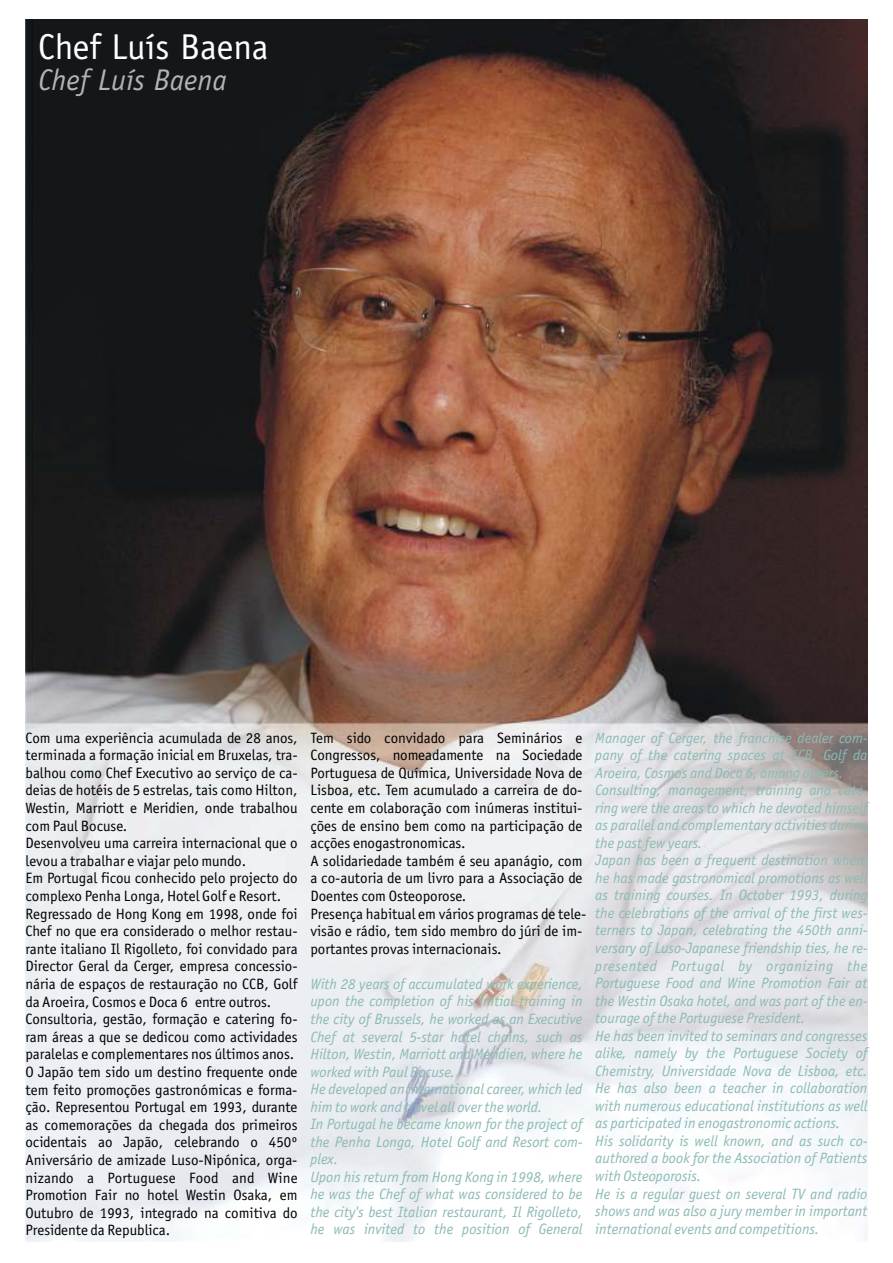
<style>
.page{position:relative;width:893px;height:1263px;background:#fff}
.page>*{position:absolute;margin:0;border:0;box-sizing:border-box;transform-origin:0 0}
.t1{font:36px "Officina Sans";color:#fff}
.t2{font:italic 30px "Officina Sans";color:#b3b3b3}
.t3{font:italic 15px/17.5px "Officina Sans";color:#8cbab5}
.t4{font:15px/17.5px "Officina Sans";color:#000}
</style>
<div class="page">
<img style="left:26px;top:19px;width:841px;height:1222px">
<h1 class="t1" style="left:38px;top:32px;width:232px">Chef Luís Baena</h1>
<h2 class="t2" style="left:38px;top:68px;width:190px">Chef Luís Baena</h2>
<p class="t4" style="left:25px;top:730px;width:274px">Com uma experiência acumulada de 28 anos, terminada a formação inicial em Bruxelas, tra&shy;balhou como Chef Executivo ao serviço de ca&shy;deias de hotéis de 5 estrelas, tais como Hilton, Westin, Marriott e Meridien, onde trabalhou com Paul Bocuse.<br>Desenvolveu uma carreira internacional que o levou a trabalhar e viajar pelo mundo.<br>Em Portugal ficou conhecido pelo projecto do complexo Penha Longa, Hotel Golf e Resort.<br>Regressado de Hong Kong em 1998, onde foi Chef no que era considerado o melhor restau&shy;rante italiano Il Rigolleto, foi convidado para Director Geral da Cerger, empresa concessio&shy;nária de espaços de restauração no CCB, Golf da Aroeira, Cosmos e Doca 6 entre outros.<br>Consultoria, gestão, formação e catering fo&shy;ram áreas a que se dedicou como actividades paralelas e complementares nos últimos anos.<br>O Japão tem sido um destino frequente onde tem feito promoções gastronómicas e forma&shy;ção. Representou Portugal em 1993, durante as comemorações da chegada dos primeiros ocidentais ao Japão, celebrando o 450º Aniversário de amizade Luso-Nipónica, orga&shy;nizando a Portuguese Food and Wine Promotion Fair no hotel Westin Osaka, em Outubro de 1993, integrado na comitiva do Presidente da Republica.</p>
<p class="t4" style="left:310px;top:730px;width:278px">Tem sido convidado para Seminários e Congressos, nomeadamente na Sociedade Portuguesa de Química, Universidade Nova de Lisboa, etc. Tem acumulado a carreira de do&shy;cente em colaboração com inúmeras institui&shy;ções de ensino bem como na participação de acções enogastronomicas.<br>A solidariedade também é seu apanágio, com a co-autoria de um livro para a Associação de Doentes com Osteoporose.<br>Presença habitual em vários programas de tele&shy;visão e rádio, tem sido membro do júri de im&shy;portantes provas internacionais.</p>
<p class="t3" style="left:310px;top:976px;width:274px">With 28 years of accumulated work experience, upon the completion of his initial training in the city of Brussels, he worked as an Executive Chef at several 5-star hotel chains, such as Hilton, Westin, Marriott and Meridien, where he worked with Paul Bocuse.<br>He developed an international career, which led him to work and travel all over the world.<br>In Portugal he became known for the project of the Penha Longa, Hotel Golf and Resort com&shy;plex.<br>Upon his return from Hong Kong in 1998, where he was the Chef of what was considered to be the city's best Italian restaurant, Il Rigolleto, he was invited to the position of General</p>
<p class="t3" style="left:595px;top:730px;width:274px">Manager of Cerger, the franchise dealer com&shy;pany of the catering spaces at CCB, Golf da Aroeira, Cosmos and Doca 6, among others.<br>Consulting, management, training and cate&shy;ring were the areas to which he devoted himself as parallel and complementary activities during the past few years.<br>Japan has been a frequent destination where he has made gastronomical promotions as well as training courses. In October 1993, during the celebrations of the arrival of the first wes&shy;terners to Japan, celebrating the 450th anni&shy;versary of Luso-Japanese friendship ties, he re&shy;presented Portugal by organizing the Portuguese Food and Wine Promotion Fair at the Westin Osaka hotel, and was part of the en&shy;tourage of the Portuguese President.<br>He has been invited to seminars and congresses alike, namely by the Portuguese Society of Chemistry, Universidade Nova de Lisboa, etc.<br>He has also been a teacher in collaboration with numerous educational institutions as well as participated in enogastronomic actions.<br>His solidarity is well known, and as such co&shy;authored a book for the Association of Patients with Osteoporosis.<br>He is a regular guest on several TV and radio shows and was also a jury member in important international events and competitions.</p>
</div>
